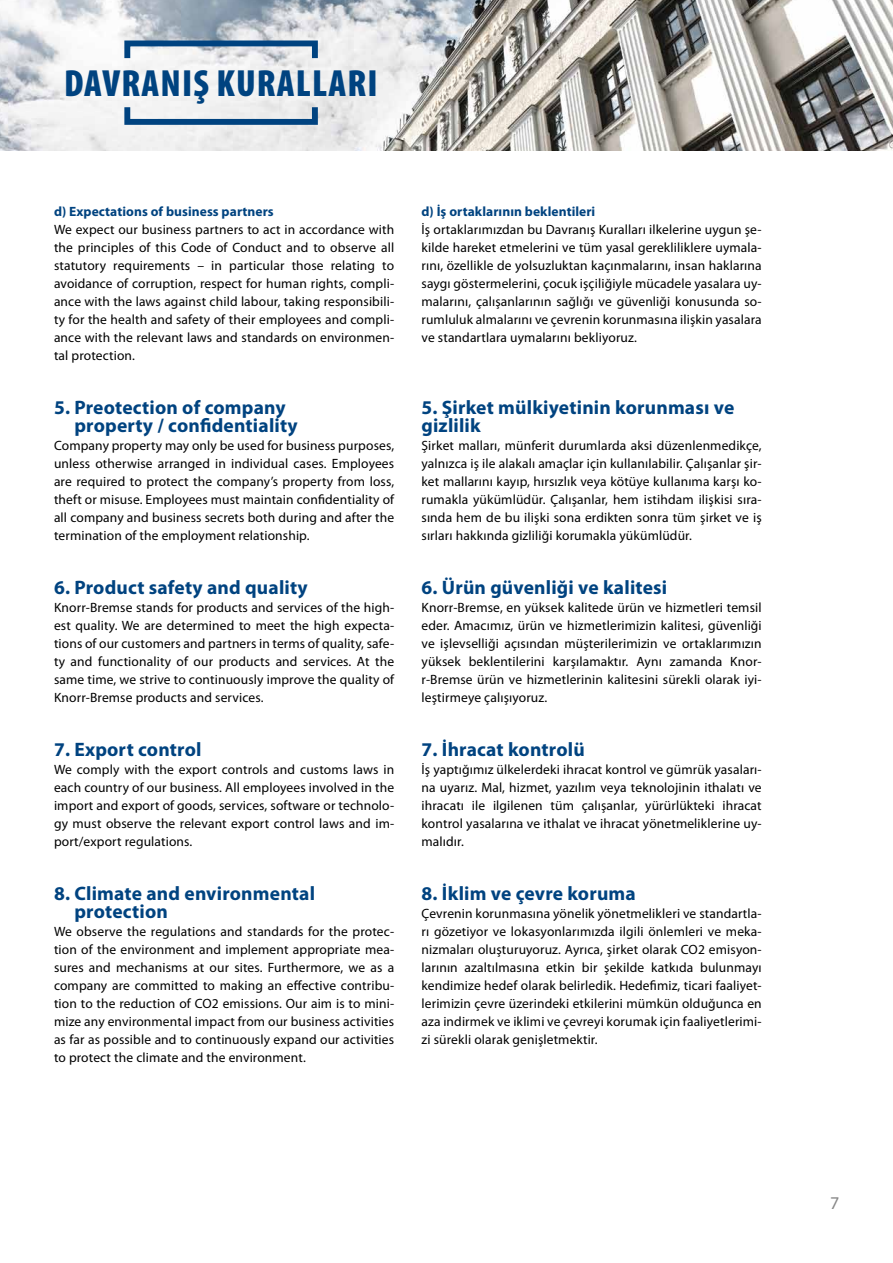
<style>
.page{position:relative;width:893px;height:1263px;background:#fff}
.page>*{position:absolute;margin:0;border:0;box-sizing:border-box;transform-origin:0 0}
.t1{font:900 condensed 37.95px "Myriad Pro";letter-spacing:.03em;color:#004380}
.t2{font:700 19.5px/18px "Myriad Pro";letter-spacing:.01em;color:#004380}
.t3{font:18px "Myriad Pro";color:#878787}
.t4{font:13.5px/18px "Myriad Pro";letter-spacing:.01em;color:#000;text-align:justify}
.t5{font:700 13.5px "Myriad Pro";letter-spacing:.005em;color:#004380}
</style>
<div class="page">
<img style="left:0;top:0;width:893px;height:151px">
<div style="left:124px;top:41px;width:194px;height:20px;border:6px solid #004380"></div>
<div style="left:124px;top:104px;width:194px;height:21px;border:6px solid #004380"></div>
<h1 class="t1" style="left:64px;top:62px;width:315px">DAVRANIŞ KURALLARI</h1>
<p class="t5" style="left:54px;top:204px;width:221px">d) Expectations of business partners</p>
<p class="t4" style="left:54px;top:221px;width:342px">We expect our business partners to act in accordance with the principles of this Code of Conduct and to observe all statutory requirements – in particular those relating to avoidance of corruption, respect for human rights, compli&shy;ance with the laws against child labour, taking responsibili&shy;ty for the health and safety of their employees and compli&shy;ance with the relevant laws and standards on environmen&shy;tal protection.</p>
<h2 class="t2" style="left:74px;top:399px;width:225px;text-indent:-20px">5. Preotection of company property / confidentiality</h2>
<p class="t4" style="left:54px;top:437px;width:342px">Company property may only be used for business purposes, unless otherwise arranged in individual cases. Employees are required to protect the company’s property from loss, theft or misuse. Employees must maintain confidentiality of all company and business secrets both during and after the termination of the employment relationship.</p>
<h2 class="t2" style="left:54px;top:579px;width:255px">6. Product safety and quality</h2>
<p class="t4" style="left:54px;top:599px;width:342px">Knorr-Bremse stands for products and services of the high&shy;est quality. We are determined to meet the high expecta&shy;tions of our customers and partners in terms of quality, safe&shy;ty and functionality of our products and services. At the same time, we strive to continuously improve the quality of Knorr-Bremse products and services.</p>
<h2 class="t2" style="left:54px;top:741px;width:149px">7. Export control</h2>
<p class="t4" style="left:54px;top:761px;width:342px">We comply with the export controls and customs laws in each country of our business. All employees involved in the import and export of goods, services, software or technolo&shy;gy must observe the relevant export control laws and im&shy;port/export regulations.</p>
<h2 class="t2" style="left:74px;top:885px;width:242px;text-indent:-20px">8. Climate and environmental protection</h2>
<p class="t4" style="left:54px;top:923px;width:342px">We observe the regulations and standards for the protec&shy;tion of the environment and implement appropriate mea&shy;sures and mechanisms at our sites. Furthermore, we as a company are committed to making an effective contribu&shy;tion to the reduction of CO2 emissions. Our aim is to mini&shy;mize any environmental impact from our business activities as far as possible and to continuously expand our activities to protect the climate and the environment.</p>
<p class="t5" style="left:421px;top:204px;width:175px">d) İş ortaklarının beklentileri</p>
<p class="t4" style="left:421px;top:221px;width:342px">İş ortaklarımızdan bu Davranış Kuralları ilkelerine uygun şe&shy;kilde hareket etmelerini ve tüm yasal gerekliliklere uymala&shy;rını, özellikle de yolsuzluktan kaçınmalarını, insan haklarına saygı göstermelerini, çocuk işçiliğiyle mücadele yasalara uy&shy;malarını, çalışanlarının sağlığı ve güvenliği konusunda so&shy;rumluluk almalarını ve çevrenin korunmasına ilişkin yasalara ve standartlara uymalarını bekliyoruz.</p>
<h2 class="t2" style="left:421px;top:399px;width:314px">5. Şirket mülkiyetinin korunması ve gizlilik</h2>
<p class="t4" style="left:421px;top:437px;width:342px">Şirket malları, münferit durumlarda aksi düzenlenmedikçe, yalnızca iş ile alakalı amaçlar için kullanılabilir. Çalışanlar şir&shy;ket mallarını kayıp, hırsızlık veya kötüye kullanıma karşı ko&shy;rumakla yükümlüdür. Çalışanlar, hem istihdam ilişkisi sıra&shy;sında hem de bu ilişki sona erdikten sonra tüm şirket ve iş sırları hakkında gizliliği korumakla yükümlüdür.</p>
<h2 class="t2" style="left:421px;top:579px;width:247px">6. Ürün güvenliği ve kalitesi</h2>
<p class="t4" style="left:421px;top:599px;width:342px">Knorr-Bremse, en yüksek kalitede ürün ve hizmetleri temsil eder. Amacımız, ürün ve hizmetlerimizin kalitesi, güvenliği ve işlevselliği açısından müşterilerimizin ve ortaklarımızın yüksek beklentilerini karşılamaktır. Aynı zamanda Knor&shy;r-Bremse ürün ve hizmetlerinin kalitesini sürekli olarak iyi&shy;leştirmeye çalışıyoruz.</p>
<h2 class="t2" style="left:421px;top:741px;width:165px">7. İhracat kontrolü</h2>
<p class="t4" style="left:421px;top:761px;width:342px">İş yaptığımız ülkelerdeki ihracat kontrol ve gümrük yasaları&shy;na uyarız. Mal, hizmet, yazılım veya teknolojinin ithalatı ve ihracatı ile ilgilenen tüm çalışanlar, yürürlükteki ihracat kontrol yasalarına ve ithalat ve ihracat yönetmeliklerine uy&shy;malıdır.</p>
<h2 class="t2" style="left:421px;top:885px;width:216px">8. İklim ve çevre koruma</h2>
<p class="t4" style="left:421px;top:905px;width:342px">Çevrenin korunmasına yönelik yönetmelikleri ve standartla&shy;rı gözetiyor ve lokasyonlarımızda ilgili önlemleri ve meka&shy;nizmaları oluşturuyoruz. Ayrıca, şirket olarak CO2 emisyon&shy;larının azaltılmasına etkin bir şekilde katkıda bulunmayı kendimize hedef olarak belirledik. Hedefimiz, ticari faaliyet&shy;lerimizin çevre üzerindeki etkilerini mümkün olduğunca en aza indirmek ve iklimi ve çevreyi korumak için faaliyetlerimi&shy;zi sürekli olarak genişletmektir.</p>
<h3 class="t3" style="left:830px;top:1193px;width:11px">7</h3>
</div>
